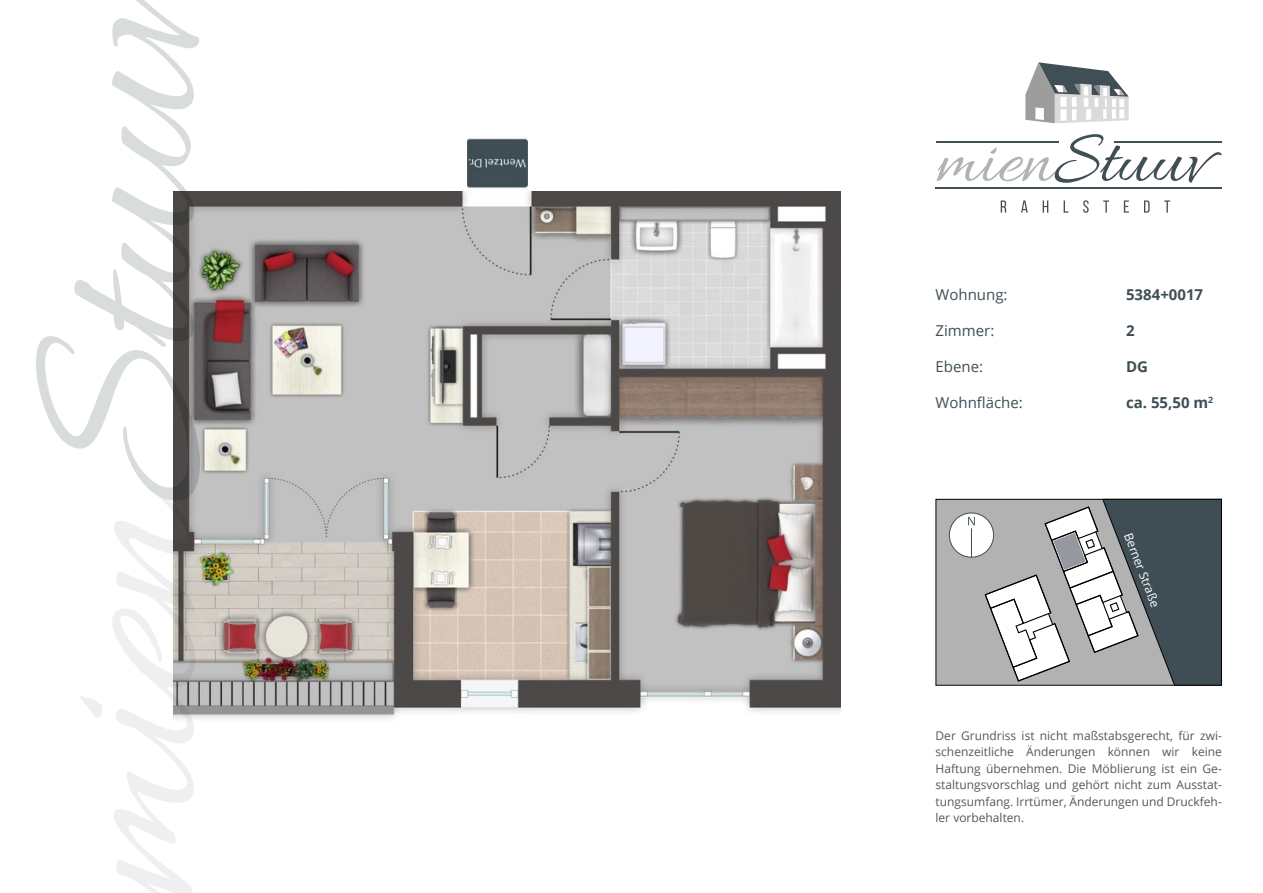
<style>
.page{position:relative;width:1263px;height:893px;background:#fff}
.page>*{position:absolute;margin:0;border:0;box-sizing:border-box;transform-origin:0 0}
.t1{font:15px "Open Sans";color:#3f4e55}
.t2{font:700 15px "Open Sans";color:#3f4e55}
.t3{font:12px/16.5px "Open Sans";color:#575756;text-align:justify}
.t4{font:12px "Open Sans";color:#fff}
</style>
<div class="page">
<svg style="left:936px;top:134px;width:286px;height:49px"></svg>
<hr style="left:935px;top:188px;width:287px;height:1px;background:#404f56">
<hr style="left:935px;top:141px;width:123px;height:1px;background:#404f56">
<hr style="left:1114px;top:141px;width:108px;height:1px;background:#404f56">
<svg style="left:1001px;top:200px;width:5px;height:13px"></svg>
<svg style="left:1021px;top:200px;width:7px;height:13px"></svg>
<svg style="left:1043px;top:200px;width:5px;height:13px"></svg>
<svg style="left:1064px;top:200px;width:4px;height:13px"></svg>
<svg style="left:1083px;top:200px;width:6px;height:13px"></svg>
<svg style="left:1103px;top:200px;width:6px;height:13px"></svg>
<svg style="left:1124px;top:200px;width:5px;height:13px"></svg>
<svg style="left:1144px;top:200px;width:5px;height:13px"></svg>
<svg style="left:1164px;top:200px;width:6px;height:13px"></svg>
<svg style="left:1025px;top:62px;width:104px;height:61px"></svg>
<div style="left:936px;top:499px;width:285px;height:186px;background:#b3b2b2"></div>
<div style="left:949px;top:513px;width:44px;height:44px;background:#fff;border-radius:50%"></div>
<div style="left:949px;top:513px;width:45px;height:45px;border:1px solid #3f4e55;border-radius:50%"></div>
<svg style="left:968px;top:517px;width:7px;height:40px"></svg>
<img style="left:202px;top:138px;width:638px;height:581px">
<div style="left:528px;top:109px;width:324px;height:81px;background:#fff"></div>
<div style="left:168px;top:109px;width:298px;height:81px;background:#fff"></div>
<svg style="left:984px;top:499px;width:238px;height:187px"></svg>
<svg style="left:36px;top:0;width:166px;height:893px"></svg>
<div style="left:59px;top:488px;width:5px;height:405px;background:#fff"></div>
<div style="left:59px;top:0;width:5px;height:300px;background:#fff"></div>
<p class="t1" style="left:935px;top:284px;width:74px">Wohnung:</p>
<p class="t2" style="left:1126px;top:284px;width:79px">5384+0017</p>
<p class="t1" style="left:935px;top:320px;width:60px">Zimmer:</p>
<p class="t2" style="left:1126px;top:320px;width:10px">2</p>
<p class="t1" style="left:935px;top:356px;width:49px">Ebene:</p>
<p class="t2" style="left:1126px;top:356px;width:23px">DG</p>
<p class="t1" style="left:935px;top:392px;width:89px">Wohnfläche:</p>
<p class="t2" style="left:1126px;top:392px;width:89px">ca. 55,50 m<sup>2</sup></p>
<p class="t4" style="left:1136px;top:530px;width:80px;rotate:69deg">Berner Straße</p>
<p class="t3" style="left:935px;top:727px;width:288px">Der Grundriss ist nicht maßstabsgerecht, für zwi&shy;schenzeitliche Änderungen können wir keine Haftung übernehmen. Die Möblierung ist ein Ge&shy;staltungsvorschlag und gehört nicht zum Ausstat&shy;tungsumfang. Irrtümer, Änderungen und Druckfeh&shy;ler vorbehalten.</p>
</div>
